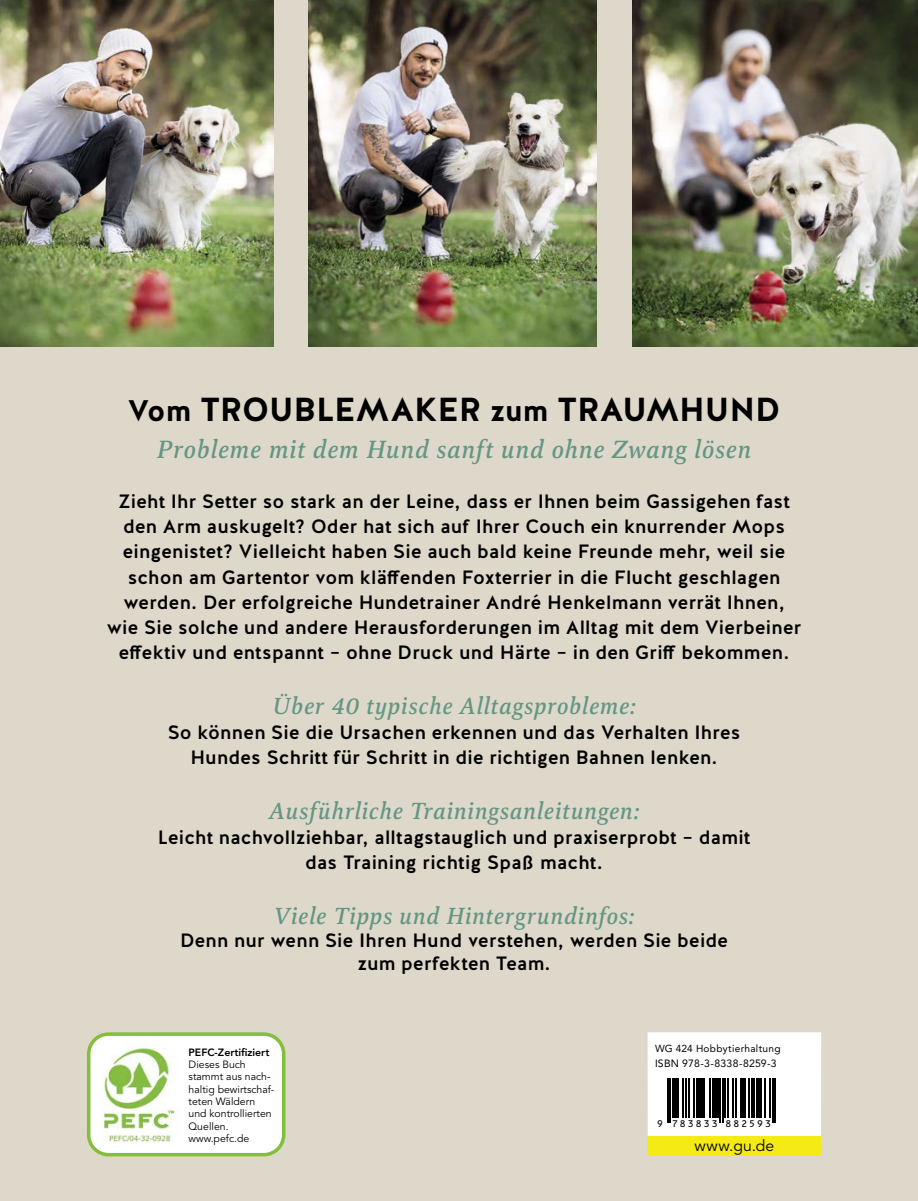
<style>
.page{position:relative;width:918px;height:1201px;background:#fff}
.page>*{position:absolute;margin:0;border:0;box-sizing:border-box;transform-origin:0 0}
.t1{font:700 33.25px "Halis GR";letter-spacing:-.005em;color:#000}
.t2{font:italic 500 26.25px "Carrara";letter-spacing:.025em;color:#649683}
.t3{font:italic 500 24.5px "Carrara";letter-spacing:.025em;color:#649683}
.t4{font:500 19.25px/25.2px "Halis GR";letter-spacing:.01em;color:#000;text-align:center}
.t5{font:15.75px "Avenir LT Std";letter-spacing:.025em;color:#000}
.t6{font:10.5px/12.2px "Avenir LT Std";color:#000}
.t7{font:10.5px "Avenir LT Std";letter-spacing:.02em;color:#000}
.t8{font:800 10.5px "Avenir LT Std";color:#000}
.t9{font:10.15px "Avenir LT Std";letter-spacing:.025em;color:#000}
.t10{font:9.8px "OCRB";letter-spacing:.215em;color:#000}
.s1{font-size:29.75px}
</style>
<div class="page">
<div style="left:0;top:0;width:918px;height:1200px;background:#ded8cb"></div>
<img style="left:0;top:0;width:273px;height:346px">
<img style="left:309px;top:0;width:288px;height:346px">
<img style="left:632px;top:0;width:286px;height:346px">
<div style="left:89px;top:1034px;width:195px;height:120px;background:#fff;border-radius:20px"></div>
<div style="left:87px;top:1032px;width:198px;height:124px;border:4px solid #85bd3d;border-radius:20px"></div>
<img style="left:100px;top:1044px;width:76px;height:98px">
<div style="left:647px;top:1032px;width:174px;height:124px;background:#fff"></div>
<div style="left:647px;top:1136px;width:174px;height:20px;background:#f4eb15"></div>
<hr style="left:667px;top:1078px;width:1px;height:44px;background:#000">
<hr style="left:670px;top:1078px;width:1px;height:44px;background:#000">
<hr style="left:672px;top:1078px;width:3px;height:39px;background:#000">
<hr style="left:676px;top:1078px;width:3px;height:39px;background:#000">
<hr style="left:682px;top:1078px;width:1px;height:39px;background:#000">
<hr style="left:685px;top:1078px;width:2px;height:39px;background:#000">
<hr style="left:688px;top:1078px;width:1px;height:39px;background:#000">
<hr style="left:693px;top:1078px;width:2px;height:39px;background:#000">
<hr style="left:696px;top:1078px;width:2px;height:39px;background:#000">
<hr style="left:699px;top:1078px;width:4px;height:39px;background:#000">
<hr style="left:704px;top:1078px;width:1px;height:39px;background:#000">
<hr style="left:709px;top:1078px;width:1px;height:39px;background:#000">
<hr style="left:712px;top:1078px;width:4px;height:39px;background:#000">
<hr style="left:717px;top:1078px;width:1px;height:39px;background:#000">
<hr style="left:720px;top:1078px;width:1px;height:44px;background:#000">
<hr style="left:722px;top:1078px;width:1px;height:44px;background:#000">
<hr style="left:724px;top:1078px;width:1px;height:39px;background:#000">
<hr style="left:728px;top:1078px;width:1px;height:39px;background:#000">
<hr style="left:732px;top:1078px;width:1px;height:39px;background:#000">
<hr style="left:736px;top:1078px;width:1px;height:39px;background:#000">
<hr style="left:740px;top:1078px;width:2px;height:39px;background:#000">
<hr style="left:743px;top:1078px;width:3px;height:39px;background:#000">
<hr style="left:748px;top:1078px;width:1px;height:39px;background:#000">
<hr style="left:751px;top:1078px;width:4px;height:39px;background:#000">
<hr style="left:756px;top:1078px;width:3px;height:39px;background:#000">
<hr style="left:761px;top:1078px;width:1px;height:39px;background:#000">
<hr style="left:764px;top:1078px;width:1px;height:39px;background:#000">
<hr style="left:770px;top:1078px;width:1px;height:39px;background:#000">
<hr style="left:772px;top:1078px;width:1px;height:44px;background:#000">
<hr style="left:774px;top:1078px;width:1px;height:44px;background:#000">
<h1 class="t1" style="left:128px;top:388px;width:654px"><span class="s1">Vom</span> TROUBLEMAKER <span class="s1">zum</span> TRAUMHUND</h1>
<h2 class="t2" style="left:157px;top:436px;width:596px">Probleme mit dem Hund sanft und ohne Zwang lösen</h2>
<p class="t4" style="left:107px;top:490px;width:696px">Zieht Ihr Setter so stark an der Leine, dass er Ihnen beim Gassigehen fast den Arm auskugelt? Oder hat sich auf Ihrer Couch ein knurrender Mops eingenistet? Vielleicht haben Sie auch bald keine Freunde mehr, weil sie schon am Gartentor vom kläffenden Foxterrier in die Flucht geschlagen werden. Der erfolgreiche Hundetrainer André Henkelmann verrät Ihnen, wie Sie solche und andere Herausforderungen im Alltag mit dem Vierbeiner effektiv und entspannt – ohne Druck und Härte – in den Griff bekommen.</p>
<p class="t3" style="left:273px;top:693px;width:364px">Über 40 typische Alltagsprobleme:</p>
<p class="t4" style="left:168px;top:721px;width:574px">So können Sie die Ursachen erkennen und das Verhalten Ihres<br>Hundes Schritt für Schritt in die richtigen Bahnen lenken.</p>
<p class="t3" style="left:269px;top:798px;width:372px">Ausführliche Trainingsanleitungen:</p>
<p class="t4" style="left:158px;top:826px;width:594px">Leicht nachvollziehbar, alltagstauglich und praxiserprobt – damit das Training richtig Spaß macht.</p>
<p class="t3" style="left:274px;top:903px;width:362px">Viele Tipps und Hintergrundinfos:</p>
<p class="t4" style="left:180px;top:930px;width:549px;line-height:23.1px">Denn nur wenn Sie Ihren Hund verstehen, werden Sie beide zum perfekten Team.</p>
<p class="t8" style="left:189px;top:1046px;width:82px">PEFC-Zertifiziert</p>
<p class="t6" style="left:189px;top:1059px;width:87px">Dieses Buch stammt aus nach&shy;haltig bewirtschaf&shy;teten Wäldern und kontrollierten<br>Quellen. www.pefc.de</p>
<p class="t9" style="left:655px;top:1044px;width:127px">WG 424 Hobbytierhaltung</p>
<p class="t7" style="left:655px;top:1058px;width:123px">ISBN 978-3-8338-8259-3</p>
<p class="t10" style="left:657px;top:1119px;width:115px">9 783833 882593</p>
<p class="t5" style="left:694px;top:1138px;width:81px">www.gu.de</p>
</div>
